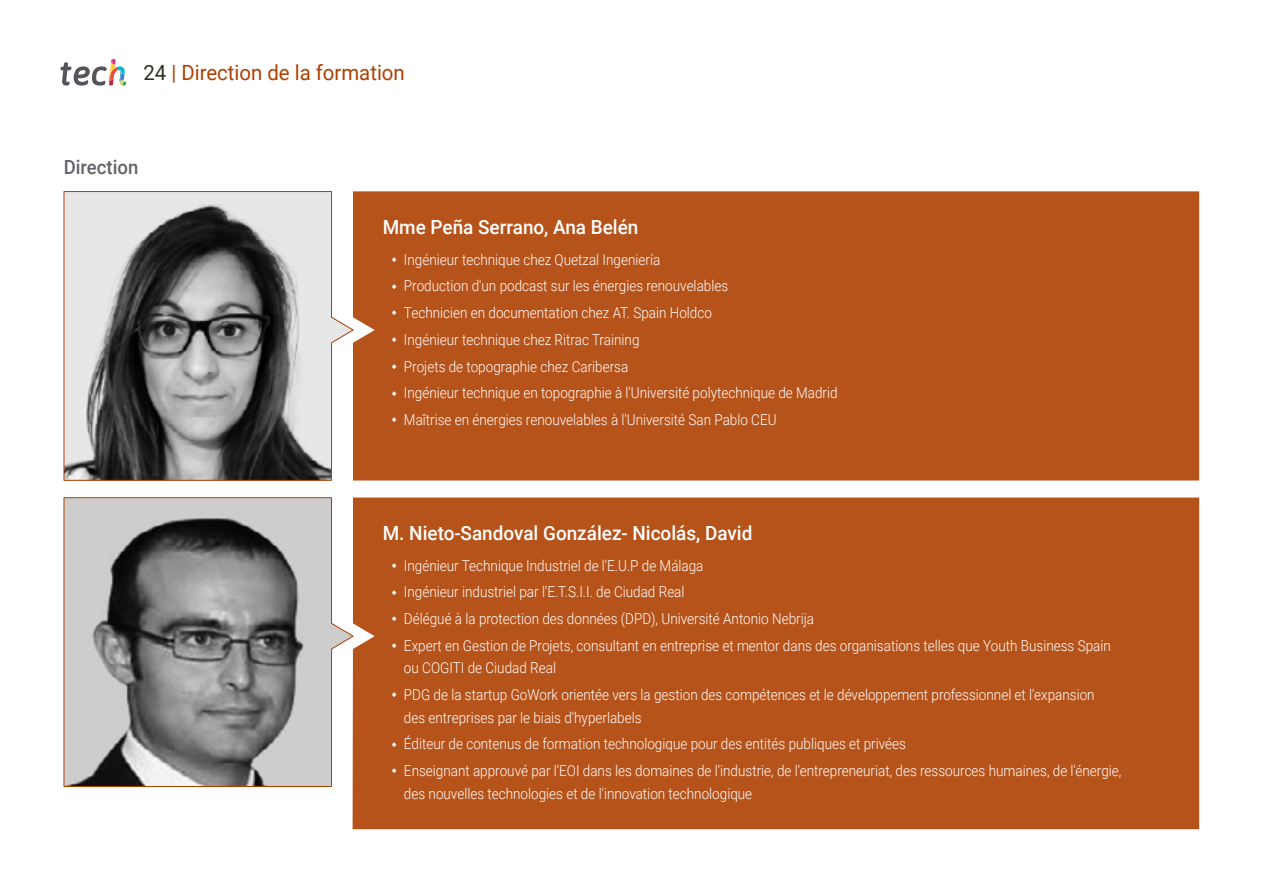
<style>
.page{position:relative;width:1263px;height:893px;background:#fff}
.page>*{position:absolute;margin:0;border:0;box-sizing:border-box;transform-origin:0 0}
.t1{font:21px "Roboto";color:#ae4000}
.t2{font:500 19.5px "Roboto";color:#fff}
.t3{font:500 19.5px "Roboto";color:#61646a;scale:.95 1}
.t4{font:300 15px/26.7px "Roboto";color:#fff;scale:.9 1}
.s1{color:#312e20}
</style>
<div class="page">
<div style="left:354px;top:191px;width:845px;height:289px;background:#b6531a"></div>
<div style="left:353px;top:497px;width:846px;height:332px;background:#b6531a"></div>
<svg style="left:61px;top:59px;width:65px;height:27px"></svg>
<svg style="left:64px;top:191px;width:290px;height:290px;background:#979594"></svg>
<svg style="left:64px;top:497px;width:290px;height:290px;background:#9d9b9a"></svg>
<svg style="left:392px;top:257px;width:5px;height:5px"></svg>
<svg style="left:392px;top:284px;width:5px;height:5px"></svg>
<svg style="left:392px;top:310px;width:5px;height:5px"></svg>
<svg style="left:392px;top:337px;width:5px;height:5px"></svg>
<svg style="left:392px;top:364px;width:5px;height:5px"></svg>
<svg style="left:392px;top:391px;width:5px;height:5px"></svg>
<svg style="left:392px;top:417px;width:5px;height:5px"></svg>
<svg style="left:392px;top:563px;width:5px;height:5px"></svg>
<svg style="left:392px;top:590px;width:5px;height:5px"></svg>
<svg style="left:392px;top:616px;width:5px;height:5px"></svg>
<svg style="left:392px;top:643px;width:5px;height:5px"></svg>
<svg style="left:392px;top:692px;width:5px;height:5px"></svg>
<svg style="left:392px;top:742px;width:5px;height:5px"></svg>
<svg style="left:392px;top:768px;width:5px;height:6px"></svg>
<h1 class="t1" style="left:144px;top:57px;width:263px"><span class="s1">24</span> | Direction de la formation</h1>
<h2 class="t3" style="left:64px;top:154px;width:80px">Direction</h2>
<h2 class="t2" style="left:383px;top:213px;width:257px">Mme Peña Serrano, Ana Belén</h2>
<p class="t4" style="left:404px;top:245px;width:483px">Ingénieur technique chez Quetzal Ingeniería<br>Production d'un podcast sur les énergies renouvelables<br>Technicien en documentation chez AT. Spain Holdco<br>Ingénieur technique chez Ritrac Training<br>Projets de topographie chez Caribersa<br>Ingénieur technique en topographie à l'Université polytechnique de Madrid Maîtrise en énergies renouvelables à l'Université San Pablo CEU</p>
<h2 class="t2" style="left:383px;top:519px;width:371px">M. Nieto-Sandoval González- Nicolás, David</h2>
<p class="t4" style="left:404px;top:551px;width:787px">Ingénieur Technique Industriel de l'E.U.P de Málaga<br>Ingénieur industriel par l'E.T.S.I.I. de Ciudad Real<br>Délégué à la protection des données (DPD), Université Antonio Nebrija<br>Expert en Gestion de Projets, consultant en entreprise et mentor dans des organisations telles que Youth Business Spain</p>
<p class="t4" style="left:404px;top:654px;width:769px">ou COGITI de Ciudad Real<br>PDG de la startup GoWork orientée vers la gestion des compétences et le développement professionnel et l'expansion</p>
<p class="t4" style="left:404px;top:703px;width:799px">des entreprises par le biais d'hyperlabels<br>Éditeur de contenus de formation technologique pour des entités publiques et privées<br>Enseignant approuvé par l'EOI dans les domaines de l'industrie, de l'entrepreneuriat, des ressources humaines, de l'énergie,</p>
<p class="t4" style="left:404px;top:779px;width:388px">des nouvelles technologies et de l'innovation technologique</p>
</div>
